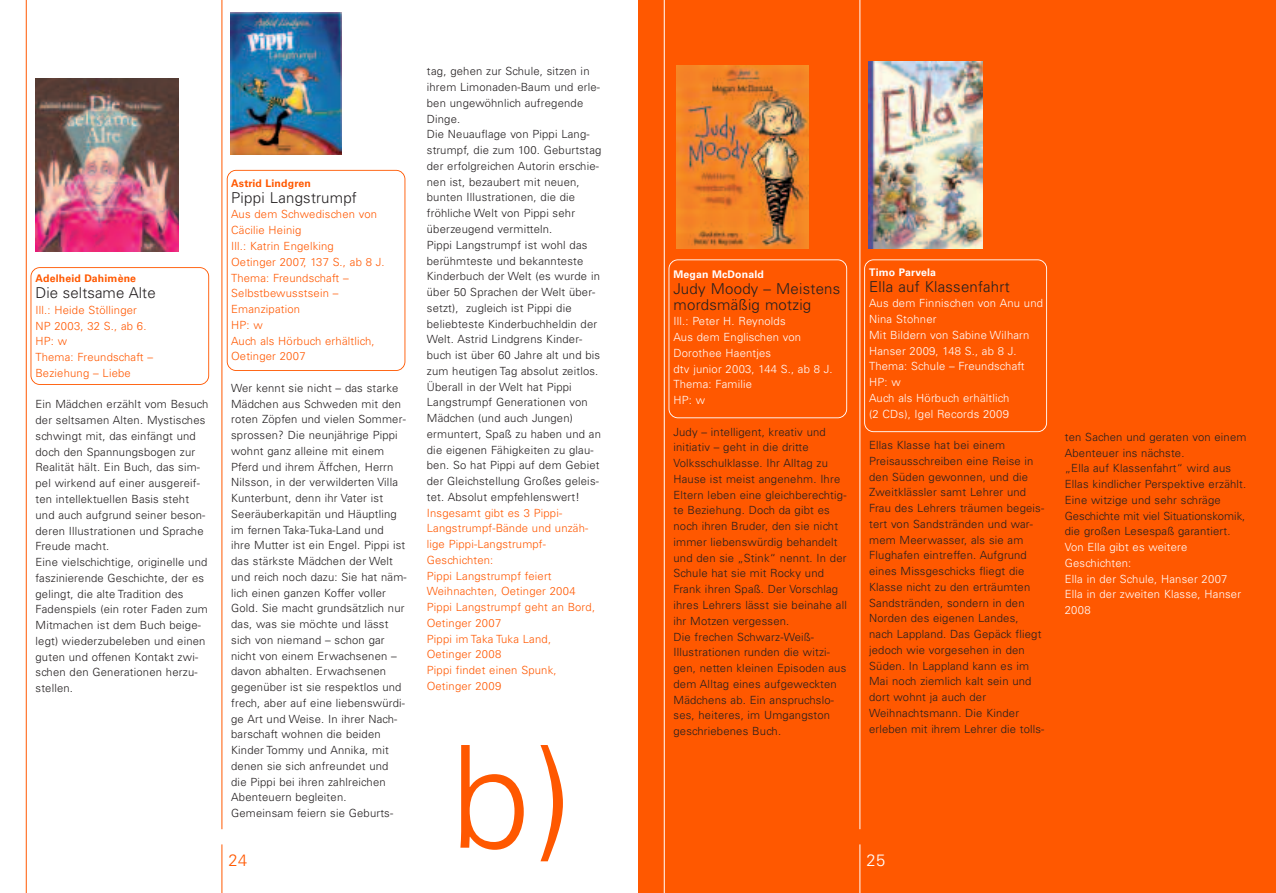
<style>
.page{position:relative;width:1276px;height:893px;background:#fff}
.page>*{position:absolute;margin:0;border:0;box-sizing:border-box;transform-origin:0 0}
.t1{font:300 142.2px "Univers CE";color:#ff5800}
.t2{font:300 16.5px "Univers CE";color:#fff}
.t3{font:300 16.5px "Univers CE";color:#ff5800}
.t4{font:300 15px/15.8px "Univers CE";letter-spacing:.015em;color:#231f20}
.t5{font:300 11.25px/15.8px "Univers CE";letter-spacing:.015em;color:#231f20}
.t6{font:300 11.25px/15.8px "Univers CE";letter-spacing:.015em;color:#ff5800}
.t7{font:300 11.25px/15.8px "Univers CE";letter-spacing:.015em;color:#fff}
.t8{font:700 10.5px "Univers CE";letter-spacing:.015em;color:#ff5800}
.t9{font:700 10.5px "Univers CE";letter-spacing:.015em;color:#fff}
</style>
<div class="page">
<div style="left:638px;top:0;width:638px;height:893px;background:#ff5800"></div>
<hr style="left:664px;top:0;width:1px;height:893px;background:#fff">
<hr style="left:859px;top:0;width:1px;height:829px;background:#fff">
<hr style="left:859px;top:844px;width:1px;height:49px;background:#fff">
<svg style="left:668px;top:259px;width:179px;height:159px"></svg>
<svg style="left:864px;top:259px;width:183px;height:173px"></svg>
<hr style="left:26px;top:0;width:1px;height:893px;background:#ff5800">
<hr style="left:221px;top:0;width:1px;height:829px;background:#ff5800">
<svg style="left:31px;top:267px;width:178px;height:118px"></svg>
<svg style="left:227px;top:170px;width:178px;height:201px"></svg>
<hr style="left:221px;top:844px;width:1px;height:49px;background:#ff5800">
<img style="left:231px;top:13px;width:110px;height:142px">
<img style="left:35px;top:79px;width:144px;height:173px">
<img style="left:868px;top:62px;width:114px;height:187px">
<img style="left:676px;top:65px;width:132px;height:184px">
<p class="t8" style="left:36px;top:275px;width:102px">Adelheid Dahimène</p>
<h3 class="t4" style="left:36px;top:286px;width:122px">Die seltsame Alte</h3>
<p class="t6" style="left:36px;top:303px;width:119px">Ill.: Heide Stöllinger<br>NP 2003, 32 S., ab 6.<br>HP: w<br>Thema: Freundschaft –<br>Beziehung – Liebe</p>
<p class="t5" style="left:36px;top:398px;width:174px">Ein Mädchen erzählt vom Besuch der seltsamen Alten. Mystisches schwingt mit, das einfängt und doch den Spannungsbogen zur<br>Realität hält. Ein Buch, das sim&shy;pel wirkend auf einer ausgereif&shy;ten intellektuellen Basis steht und auch aufgrund seiner beson&shy;deren Illustrationen und Sprache<br>Freude macht.<br>Eine vielschichtige, originelle und faszinierende Geschichte, der es gelingt, die alte Tradition des<br>Fadenspiels (ein roter Faden zum<br>Mitmachen ist dem Buch beige&shy;legt) wiederzubeleben und einen guten und offenen Kontakt zwi&shy;schen den Generationen herzu&shy;stellen.</p>
<p class="t8" style="left:231px;top:179px;width:81px">Astrid Lindgren</p>
<h3 class="t4" style="left:231px;top:191px;width:127px">Pippi Langstrumpf</h3>
<p class="t6" style="left:231px;top:208px;width:155px">Aus dem Schwedischen von<br>Cäcilie Heinig<br>Ill.: Katrin Engelking<br>Oetinger 2007, 137 S., ab 8 J.<br>Thema: Freundschaft –<br>Selbstbewusstsein –<br>Emanzipation<br>HP: w<br>Auch als Hörbuch erhältlich,<br>Oetinger 2007</p>
<p class="t5" style="left:231px;top:381px;width:177px">Wer kennt sie nicht – das starke<br>Mädchen aus Schweden mit den roten Zöpfen und vielen Sommer&shy;sprossen? Die neunjährige Pippi wohnt ganz alleine mit einem<br>Pferd und ihrem Äffchen, Herrn<br>Nilsson, in der verwilderten Villa<br>Kunterbunt, denn ihr Vater ist<br>Seeräuberkapitän und Häuptling im fernen Taka-Tuka-Land und<br>ihre Mutter ist ein Engel. Pippi ist das stärkste Mädchen der Welt und reich noch dazu: Sie hat näm&shy;lich einen ganzen Koffer voller<br>Gold. Sie macht grundsätzlich nur das, was sie möchte und lässt sich von niemand – schon gar nicht von einem Erwachsenen – davon abhalten. Erwachsenen gegenüber ist sie respektlos und frech, aber auf eine liebenswürdi&shy;ge Art und Weise. In ihrer Nach&shy;barschaft wohnen die beiden<br>Kinder Tommy und Annika, mit denen sie sich anfreundet und<br>die Pippi bei ihren zahlreichen<br>Abenteuern begleiten.<br>Gemeinsam feiern sie Geburts-</p>
<h2 class="t3" style="left:229px;top:854px;width:20px">24</h2>
<p class="t5" style="left:427px;top:65px;width:176px">tag, gehen zur Schule, sitzen in ihrem Limonaden-Baum und erle&shy;ben ungewöhnlich aufregende<br>Dinge.<br>Die Neuauflage von Pippi Lang&shy;strumpf, die zum 100. Geburtstag der erfolgreichen Autorin erschie&shy;nen ist, bezaubert mit neuen, bunten Illustrationen, die die fröhliche Welt von Pippi sehr überzeugend vermitteln.<br>Pippi Langstrumpf ist wohl das berühmteste und bekannteste<br>Kinderbuch der Welt (es wurde in über 50 Sprachen der Welt über&shy;setzt), zugleich ist Pippi die beliebteste Kinderbuchheldin der<br>Welt. Astrid Lindgrens Kinder&shy;buch ist über 60 Jahre alt und bis zum heutigen Tag absolut zeitlos.<br>Überall in der Welt hat Pippi<br>Langstrumpf Generationen von<br>Mädchen (und auch Jungen) ermuntert, Spaß zu haben und an die eigenen Fähigkeiten zu glau&shy;ben. So hat Pippi auf dem Gebiet der Gleichstellung Großes geleis&shy;tet. Absolut empfehlenswert!</p>
<p class="t6" style="left:427px;top:506px;width:170px">Insgesamt gibt es 3 Pippi-<br>Langstrumpf-Bände und unzäh&shy;lige Pippi-Langstrumpf-<br>Geschichten:<br>Pippi Langstrumpf feiert<br>Weihnachten, Oetinger 2004<br>Pippi Langstrumpf geht an Bord,<br>Oetinger 2007<br>Pippi im Taka Tuka Land,<br>Oetinger 2008<br>Pippi findet einen Spunk,<br>Oetinger 2009</p>
<h1 class="t1" style="left:451px;top:745px;width:124px">b)</h1>
<p class="t9" style="left:673px;top:271px;width:92px">Megan McDonald</p>
<h3 class="t4" style="left:673px;top:282px;width:168px">Judy Moody – Meistens mordsmäßig motzig</h3>
<p class="t7" style="left:673px;top:315px;width:161px">Ill.: Peter H. Reynolds<br>Aus dem Englischen von<br>Dorothee Haentjes<br>dtv junior 2003, 144 S., ab 8 J.<br>Thema: Familie<br>HP: w</p>
<p class="t5" style="left:673px;top:425px;width:175px">Judy – intelligent, kreativ und initiativ – geht in die dritte<br>Volksschulklasse. Ihr Alltag zu<br>Hause ist meist angenehm. Ihre<br>Eltern leben eine gleichberechtig&shy;te Beziehung. Doch da gibt es noch ihren Bruder, den sie nicht immer liebenswürdig behandelt und den sie „Stink“ nennt. In der<br>Schule hat sie mit Rocky und<br>Frank ihren Spaß. Der Vorschlag ihres Lehrers lässt sie beinahe all ihr Motzen vergessen.<br>Die frechen Schwarz-Weiß-<br>Illustrationen runden die witzi&shy;gen, netten kleinen Episoden aus dem Alltag eines aufgeweckten<br>Mädchens ab. Ein anspruchslo&shy;ses, heiteres, im Umgangston geschriebenes Buch.</p>
<p class="t9" style="left:869px;top:268px;width:68px">Timo Parvela</p>
<h3 class="t4" style="left:869px;top:280px;width:142px">Ella auf Klassenfahrt</h3>
<p class="t7" style="left:869px;top:297px;width:175px">Aus dem Finnischen von Anu und<br>Nina Stohner<br>Mit Bildern von Sabine Wilharn<br>Hanser 2009, 148 S., ab 8 J.<br>Thema: Schule – Freundschaft<br>HP: w<br>Auch als Hörbuch erhältlich<br>(2 CDs), Igel Records 2009</p>
<p class="t5" style="left:869px;top:438px;width:177px">Ellas Klasse hat bei einem<br>Preisausschreiben eine Reise in den Süden gewonnen, und die<br>Zweitklässler samt Lehrer und<br>Frau des Lehrers träumen begeis&shy;tert von Sandstränden und war&shy;mem Meerwasser, als sie am<br>Flughafen eintreffen. Aufgrund eines Missgeschicks fliegt die<br>Klasse nicht zu den erträumten<br>Sandstränden, sondern in den<br>Norden des eigenen Landes, nach Lappland. Das Gepäck fliegt jedoch wie vorgesehen in den<br>Süden. In Lappland kann es im<br>Mai noch ziemlich kalt sein und dort wohnt ja auch der<br>Weihnachtsmann. Die Kinder erleben mit ihrem Lehrer die tolls-</p>
<p class="t5" style="left:1065px;top:430px;width:183px">ten Sachen und geraten von einem<br>Abenteuer ins nächste.<br>„Ella auf Klassenfahrt“ wird aus<br>Ellas kindlicher Perspektive erzählt.<br>Eine witzige und sehr schräge<br>Geschichte mit viel Situationskomik, die großen Lesespaß garantiert.</p>
<p class="t7" style="left:1064px;top:540px;width:178px">Von Ella gibt es weitere<br>Geschichten:<br>Ella in der Schule, Hanser 2007<br>Ella in der zweiten Klasse, Hanser<br>2008</p>
<h2 class="t2" style="left:866px;top:854px;width:20px">25</h2>
</div>
